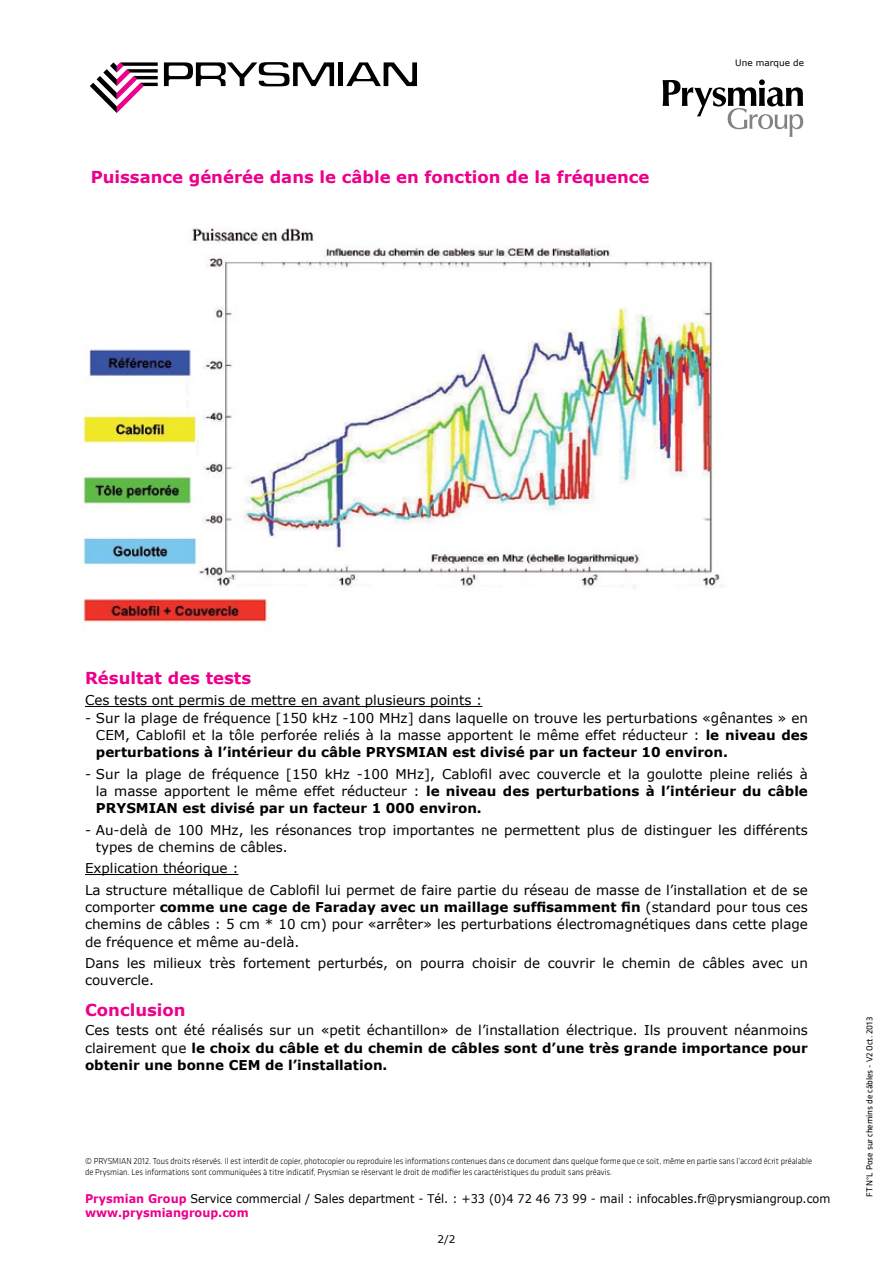
<style>
.page{position:relative;width:893px;height:1263px;background:#fff}
.page>*{position:absolute;margin:0;border:0;box-sizing:border-box;transform-origin:0 0}
.t1{font:700 16.5px "Verdana";color:#ec008c}
.t2{font:13.5px/17.2px "Verdana";color:#000;text-align:justify}
.t3{font:12px/14.4px "Verdana";color:#000;scale:.94 1}
.t4{font:10.5px "Verdana";color:#000}
.t5{font:300 9px/10.8px "Klavika";color:#000;scale:.94 1}
.t6{font:9px "Klavika";color:#000}
.t7{font:8.85px "Verdana";color:#000}
.s1{font-weight:700}
.s2{font-weight:700;color:#ec008c}
</style>
<div class="page">
<hr style="left:85px;top:706px;width:397px;height:1px;background:#000">
<hr style="left:85px;top:874px;width:153px;height:1px;background:#000">
<hr style="left:339px;top:62px;width:4px;height:24px;background:#000">
<svg style="left:346px;top:62px;width:71px;height:24px"></svg>
<svg style="left:164px;top:62px;width:170px;height:24px"></svg>
<svg style="left:90px;top:62px;width:68px;height:51px"></svg>
<svg style="left:663px;top:79px;width:140px;height:58px"></svg>
<img style="left:82px;top:228px;width:640px;height:395px">
<p class="t1" style="left:91px;top:166px;width:560px">Puissance générée dans le câble en fonction de la fréquence</p>
<p class="t7" style="left:735px;top:57px;width:70px">Une marque de</p>
<p class="t1" style="left:85px;top:667px;width:168px">Résultat des tests</p>
<p class="t2" style="left:85px;top:691px;width:399px">Ces tests ont permis de mettre en avant plusieurs points :</p>
<p class="t2" style="left:96px;top:708px;width:713px;text-indent:-11px">- Sur la plage de fréquence [150 kHz -100 MHz] dans laquelle on trouve les perturbations «gênantes » en CEM, Cablofil et la tôle perforée reliés à la masse apportent le même effet réducteur : <span class="s1">le niveau des perturbations à l’intérieur du câble PRYSMIAN est divisé par un facteur 10 environ.</span></p>
<p class="t2" style="left:96px;top:764px;width:713px;text-indent:-11px">- Sur la plage de fréquence [150 kHz -100 MHz], Cablofil avec couvercle et la goulotte pleine reliés à la masse apportent le même effet réducteur : <span class="s1">le niveau des perturbations à l’intérieur du câble PRYSMIAN est divisé par un facteur 1 000 environ.</span></p>
<p class="t2" style="left:96px;top:820px;width:713px;text-indent:-11px">- Au-delà de 100 MHz, les résonances trop importantes ne permettent plus de distinguer les différents types de chemins de câbles.</p>
<p class="t2" style="left:85px;top:857px;width:724px;line-height:21.5px">Explication théorique :<br>La structure métallique de Cablofil lui permet de faire partie du réseau de masse de l’installation et de se</p>
<p class="t2" style="left:85px;top:898px;width:724px">comporter <span class="s1">comme une cage de Faraday avec un maillage suffisamment fin</span> (standard pour tous ces chemins de câbles : 5 cm * 10 cm) pour «arrêter» les perturbations électromagnétiques dans cette plage de fréquence et même au-delà.</p>
<p class="t2" style="left:85px;top:954px;width:724px">Dans les milieux très fortement perturbés, on pourra choisir de couvrir le chemin de câbles avec un couvercle.</p>
<p class="t1" style="left:85px;top:999px;width:102px">Conclusion</p>
<p class="t2" style="left:85px;top:1021px;width:724px">Ces tests ont été réalisés sur un «petit échantillon» de l’installation électrique. Ils prouvent néanmoins clairement que <span class="s1">le choix du câble et du chemin de câbles sont d’une très grande importance pour obtenir une bonne CEM de l’installation.</span></p>
<p class="t5" style="left:85px;top:1156px;width:775px">© PRYSMIAN 2012. Tous droits réservés. Il est interdit de copier, photocopier ou reproduire les informations contenues dans ce document dans quelque forme que ce soit, même en partie sans l’accord écrit préalable de Prysmian. Les informations sont communiquées à titre indicatif, Prysmian se réservant le droit de modifier les caractéristiques du produit sans préavis.</p>
<p class="t3" style="left:85px;top:1190px;width:794px"><span class="s2">Prysmian Group</span> Service commercial / Sales department - Tél. : +33 (0)4 72 46 73 99 - mail : infocables.fr@prysmiangroup.com <span class="s2">www.prysmiangroup.com</span></p>
<p class="t4" style="left:437px;top:1233px;width:20px">2/2</p>
<p class="t6" style="left:864px;top:1197px;width:182px;rotate:-90deg">FT N°L Pose sur chemins de câbles - V2 Oct. 2013</p>
</div>
